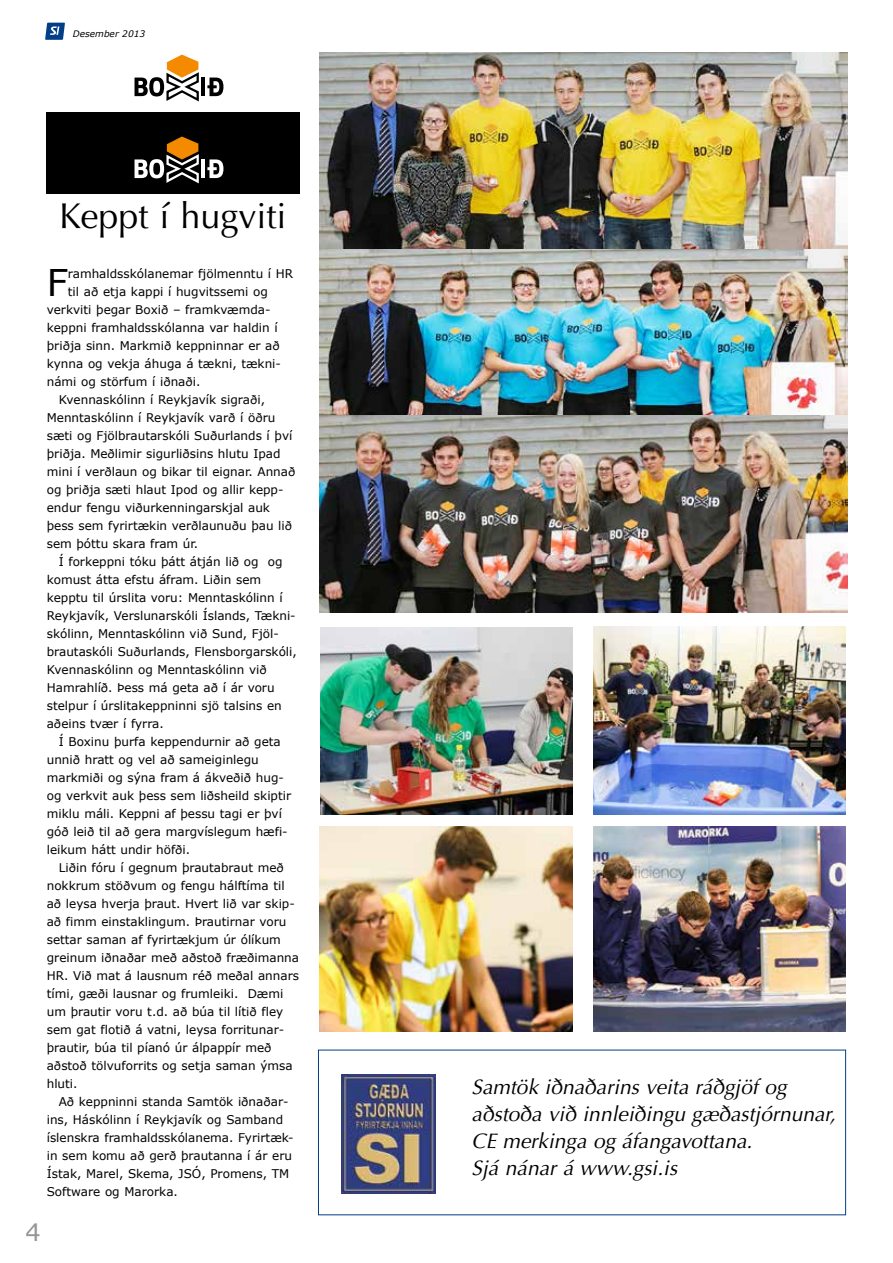
<style>
.page{position:relative;width:893px;height:1263px;background:#fff}
.page>*{position:absolute;margin:0;border:0;box-sizing:border-box;transform-origin:0 0}
.t1{font:36.75px "Verdana";color:#000}
.t2{font:36px "Optima";color:#000}
.t3{font:24px "Verdana";color:#939598}
.t4{font:italic 21px/27px "Optima";color:#000}
.t5{font:12px "Verdana";color:#000}
.t6{font:italic 9px "Verdana";color:#000}
</style>
<div class="page">
<img style="left:342px;top:1074px;width:94px;height:120px">
<img style="left:593px;top:827px;width:252px;height:204px">
<img style="left:593px;top:626px;width:252px;height:188px">
<img style="left:320px;top:52px;width:527px;height:561px">
<img style="left:320px;top:627px;width:253px;height:187px">
<img style="left:320px;top:827px;width:252px;height:204px">
<svg style="left:135px;top:54px;width:64px;height:48px"></svg>
<hr style="left:201px;top:78px;width:4px;height:18px;background:#000">
<svg style="left:207px;top:78px;width:16px;height:18px"></svg>
<div style="left:47px;top:112px;width:252px;height:81px;background:#000"></div>
<svg style="left:135px;top:136px;width:64px;height:48px"></svg>
<hr style="left:201px;top:159px;width:4px;height:19px;background:#fff">
<svg style="left:207px;top:159px;width:16px;height:19px"></svg>
<svg style="left:45px;top:23px;width:20px;height:17px"></svg>
<p class="t6" style="left:73px;top:28px;width:74px">Desember 2013</p>
<h2 class="t2" style="left:59px;top:195px;width:229px">Keppt í hugviti</h2>
<h1 class="t1" style="left:47px;top:259px;width:23px">F</h1>
<p class="t5" style="left:68px;top:266px;width:227px">ramhaldsskólanemar fjölmenntu í HR</p>
<p class="t5" style="left:68px;top:284px;width:201px">til að etja kappi í hugvitssemi og</p>
<p class="t5" style="left:47px;top:302px;width:225px">verkviti þegar Boxið – framkvæmda-</p>
<p class="t5" style="left:47px;top:320px;width:232px">keppni framhaldsskólanna var haldin í</p>
<p class="t5" style="left:47px;top:338px;width:235px">þriðja sinn. Markmið keppninnar er að</p>
<p class="t5" style="left:47px;top:356px;width:236px">kynna og vekja áhuga á tækni, tækni-</p>
<p class="t5" style="left:47px;top:374px;width:155px">námi og störfum í iðnaði.</p>
<p class="t5" style="left:59px;top:392px;width:208px">Kvennaskólinn í Reykjavík sigraði,</p>
<p class="t5" style="left:47px;top:410px;width:230px">Menntaskólinn í Reykjavík varð í öðru</p>
<p class="t5" style="left:47px;top:428px;width:247px">sæti og Fjölbrautarskóli Suðurlands í því</p>
<p class="t5" style="left:47px;top:446px;width:235px">þriðja. Meðlimir sigurliðsins hlutu Ipad</p>
<p class="t5" style="left:47px;top:464px;width:250px">mini í verðlaun og bikar til eignar. Annað</p>
<p class="t5" style="left:47px;top:482px;width:238px">og þriðja sæti hlaut Ipod og allir kepp-</p>
<p class="t5" style="left:47px;top:500px;width:225px">endur fengu viðurkenningarskjal auk</p>
<p class="t5" style="left:47px;top:518px;width:247px">þess sem fyrirtækin verðlaunuðu þau lið</p>
<p class="t5" style="left:47px;top:536px;width:153px">sem þóttu skara fram úr.</p>
<p class="t5" style="left:59px;top:554px;width:225px">Í forkeppni tóku þátt átján lið og og</p>
<p class="t5" style="left:47px;top:572px;width:216px">komust átta efstu áfram. Liðin sem</p>
<p class="t5" style="left:47px;top:590px;width:237px">kepptu til úrslita voru: Menntaskólinn í</p>
<p class="t5" style="left:47px;top:608px;width:250px">Reykjavík, Verslunarskóli Íslands, Tækni-</p>
<p class="t5" style="left:47px;top:626px;width:234px">skólinn, Menntaskólinn við Sund, Fjöl-</p>
<p class="t5" style="left:47px;top:644px;width:252px">brautaskóli Suðurlands, Flensborgarskóli,</p>
<p class="t5" style="left:47px;top:662px;width:222px">Kvennaskólinn og Menntaskólinn við</p>
<p class="t5" style="left:47px;top:680px;width:229px">Hamrahlíð. Þess má geta að í ár voru</p>
<p class="t5" style="left:47px;top:698px;width:237px">stelpur í úrslitakeppninni sjö talsins en</p>
<p class="t5" style="left:47px;top:716px;width:119px">aðeins tvær í fyrra.</p>
<p class="t5" style="left:59px;top:734px;width:223px">Í Boxinu þurfa keppendurnir að geta</p>
<p class="t5" style="left:47px;top:752px;width:213px">unnið hratt og vel að sameiginlegu</p>
<p class="t5" style="left:47px;top:770px;width:237px">markmiði og sýna fram á ákveðið hug-</p>
<p class="t5" style="left:47px;top:788px;width:246px">og verkvit auk þess sem liðsheild skiptir</p>
<p class="t5" style="left:47px;top:806px;width:237px">miklu máli. Keppni af þessu tagi er því</p>
<p class="t5" style="left:47px;top:824px;width:242px">góð leið til að gera margvíslegum hæfi-</p>
<p class="t5" style="left:47px;top:842px;width:145px">leikum hátt undir höfði.</p>
<p class="t5" style="left:59px;top:860px;width:227px">Liðin fóru í gegnum þrautabraut með</p>
<p class="t5" style="left:47px;top:878px;width:239px">nokkrum stöðvum og fengu hálftíma til</p>
<p class="t5" style="left:47px;top:896px;width:250px">að leysa hverja þraut. Hvert lið var skip-</p>
<p class="t5" style="left:47px;top:914px;width:241px">að fimm einstaklingum. Þrautirnar voru</p>
<p class="t5" style="left:47px;top:932px;width:236px">settar saman af fyrirtækjum úr ólíkum</p>
<p class="t5" style="left:47px;top:950px;width:254px">greinum iðnaðar með aðstoð fræðimanna</p>
<p class="t5" style="left:47px;top:968px;width:254px">HR. Við mat á lausnum réð meðal annars</p>
<p class="t5" style="left:47px;top:986px;width:238px">tími, gæði lausnar og frumleiki. Dæmi</p>
<p class="t5" style="left:47px;top:1004px;width:238px">um þrautir voru t.d. að búa til lítið fley</p>
<p class="t5" style="left:47px;top:1022px;width:239px">sem gat flotið á vatni, leysa forritunar-</p>
<p class="t5" style="left:47px;top:1040px;width:226px">þrautir, búa til píanó úr álpappír með</p>
<p class="t5" style="left:47px;top:1058px;width:247px">aðstoð tölvuforrits og setja saman ýmsa</p>
<p class="t5" style="left:47px;top:1076px;width:32px">hluti.</p>
<p class="t5" style="left:59px;top:1094px;width:231px">Að keppninni standa Samtök iðnaðar-</p>
<p class="t5" style="left:47px;top:1112px;width:238px">ins, Háskólinn í Reykjavík og Samband</p>
<p class="t5" style="left:47px;top:1130px;width:248px">íslenskra framhaldsskólanema. Fyrirtæk-</p>
<p class="t5" style="left:47px;top:1148px;width:247px">in sem komu að gerð þrautanna í ár eru</p>
<p class="t5" style="left:47px;top:1166px;width:244px">Ístak, Marel, Skema, JSÓ, Promens, TM</p>
<p class="t5" style="left:47px;top:1184px;width:133px">Software og Marorka.</p>
<h3 class="t3" style="left:26px;top:1217px;width:17px">4</h3>
<h3 class="t4" style="left:472px;top:1073px;width:366px">Samtök iðnaðarins veita ráðgjöf og aðstoða við innleiðingu gæðastjórnunar,<br>CE merkinga og áfangavottana.<br>Sjá nánar á www.gsi.is</h3>
</div>
